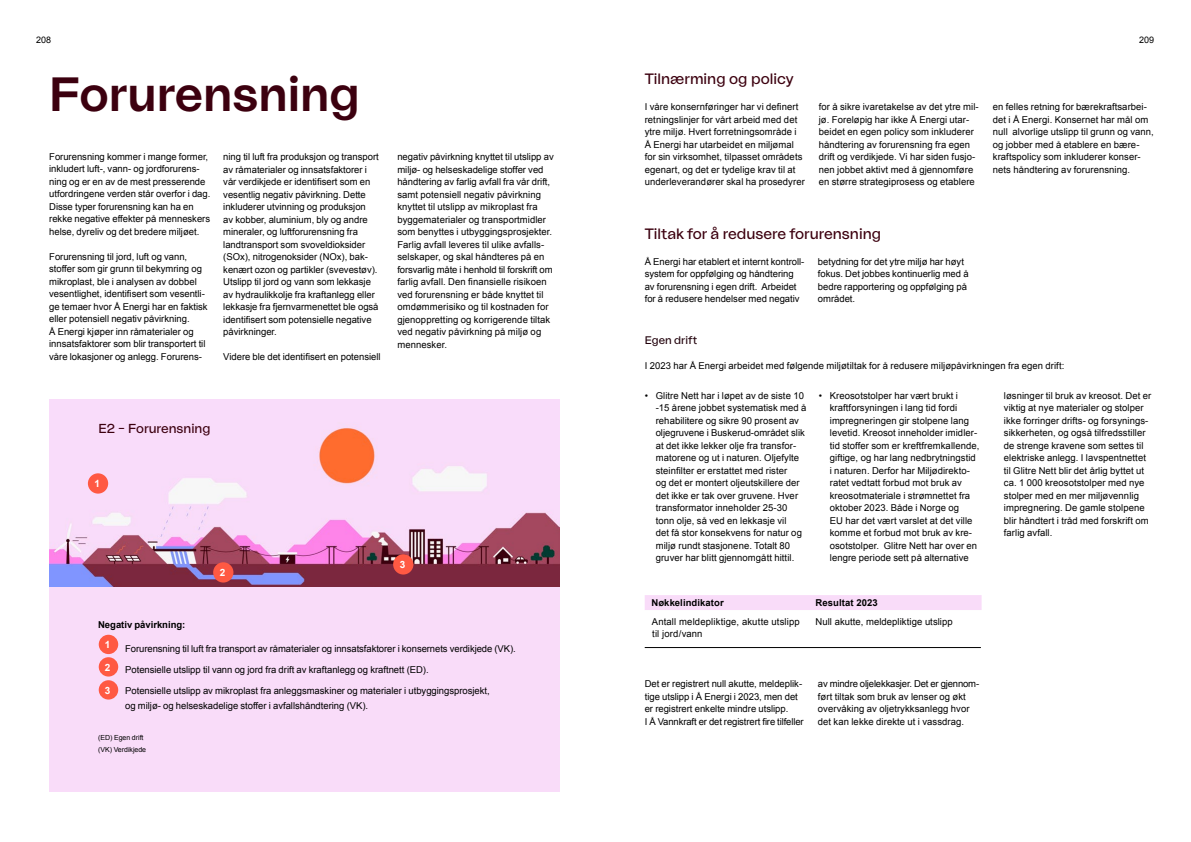
<style>
.page{position:relative;width:1191px;height:842px;background:#fff}
.page>*{position:absolute;margin:0;border:0;box-sizing:border-box;transform-origin:0 0}
.t1{font:500 48px "Energi Grotesk";color:#3c000f}
.t2{font:15px "Energi Grotesk";color:#3c000f}
.t3{font:13px "Energi Grotesk";color:#3c000f}
.t4{font:11px "Energi Grotesk";letter-spacing:.01em;color:#21000b}
.t5{font:700 10px "Arial";color:#fff}
.t6{font:9.5px/12.5px "Arial";letter-spacing:.005em;color:#000}
.t7{font:700 9.5px "Arial";letter-spacing:.005em;color:#000}
.t8{font:9px "Arial";color:#000}
.t9{font:7px/12px "Arial";letter-spacing:-.005em;color:#000}
</style>
<div class="page">
<img style="left:49px;top:400px;width:510px;height:187px">
<div style="left:88px;top:473px;width:20px;height:21px;background:#ff5943;border-radius:50%"></div>
<div style="left:393px;top:554px;width:20px;height:20px;background:#ff5943;border-radius:50%"></div>
<div style="left:213px;top:562px;width:20px;height:20px;background:#ff5943;border-radius:50%"></div>
<div style="left:49px;top:587px;width:510px;height:205px;background:#f9dcf9"></div>
<div style="left:99px;top:635px;width:19px;height:19px;background:#ff5943;border-radius:50%"></div>
<div style="left:99px;top:657px;width:19px;height:19px;background:#ff5943;border-radius:50%"></div>
<div style="left:99px;top:680px;width:19px;height:19px;background:#ff5943;border-radius:50%"></div>
<div style="left:645px;top:595px;width:336px;height:15px;background:#f9dcf9"></div>
<hr style="left:644px;top:647px;width:337px;height:1px;background:#000">
<p class="t8" style="left:36px;top:33px;width:17px">208</p>
<p class="t8" style="left:1139px;top:33px;width:17px">209</p>
<h1 class="t1" style="left:49px;top:62px;width:312px">Forurensning</h1>
<p class="t6" style="left:49px;top:150px;width:163px">Forurensning kommer i mange former, inkludert luft-, vann- og jordforurens&shy;ning og er en av de mest presserende utfordringene verden står overfor i dag.<br>Disse typer forurensning kan ha en rekke negative effekter på menneskers helse, dyreliv og det bredere miljøet.</p>
<p class="t6" style="left:49px;top:250px;width:160px">Forurensning til jord, luft og vann, stoffer som gir grunn til bekymring og mikroplast, ble i analysen av dobbel vesentlighet, identifisert som vesentli&shy;ge temaer hvor Å Energi har en faktisk eller potensiell negativ påvirkning.<br>Å Energi kjøper inn råmaterialer og innsatsfaktorer som blir transportert til våre lokasjoner og anlegg. Forurens-</p>
<p class="t6" style="left:655px;top:389px;width:152px;text-indent:-11px">• Glitre Nett har i løpet av de siste 10 -15 årene jobbet systematisk med å rehabilitere og sikre 90 prosent av oljegruvene i Buskerud-området slik at det ikke lekker olje fra transfor&shy;matorene og ut i naturen. Oljefylte steinfilter er erstattet med rister<br>og det er montert oljeutskillere der det ikke er tak over gruvene. Hver transformator inneholder 25-30 tonn olje, så ved en lekkasje vil<br>det få stor konsekvens for natur og miljø rundt stasjonene. Totalt 80 gruver har blitt gjennomgått hittil.</p>
<h2 class="t2" style="left:644px;top:69px;width:150px">Tilnærming og policy</h2>
<p class="t6" style="left:644px;top:101px;width:162px">I våre konsernføringer har vi definert retningslinjer for vårt arbeid med det ytre miljø. Hvert forretningsområde i Å Energi har utarbeidet en miljømal for sin virksomhet, tilpasset områdets egenart, og det er tydelige krav til at underleverandører skal ha prosedyrer</p>
<p class="t6" style="left:819px;top:101px;width:161px">for å sikre ivaretakelse av det ytre mil&shy;jø. Foreløpig har ikke Å Energi utar&shy;beidet en egen policy som inkluderer håndtering av forurensning fra egen drift og verdikjede. Vi har siden fusjo&shy;nen jobbet aktivt med å gjennomføre en større strategiprosess og etablere</p>
<p class="t6" style="left:993px;top:101px;width:163px">en felles retning for bærekraftsarbei&shy;det i Å Energi. Konsernet har mål om null alvorlige utslipp til grunn og vann, og jobber med å etablere en bære&shy;kraftspolicy som inkluderer konser&shy;nets håndtering av forurensning.</p>
<p class="t6" style="left:397px;top:151px;width:158px">negativ påvirkning knyttet til utslipp av miljø- og helseskadelige stoffer ved håndtering av farlig avfall fra vår drift, samt potensiell negativ påvirkning knyttet til utslipp av mikroplast fra byggematerialer og transportmidler som benyttes i utbyggingsprosjekter.<br>Farlig avfall leveres til ulike avfalls&shy;selskaper, og skal håndteres på en forsvarlig måte i henhold til forskrift om farlig avfall. Den finansielle risikoen ved forurensning er både knyttet til omdømmerisiko og til kostnaden for gjenoppretting og korrigerende tiltak ved negativ påvirkning på miljø og mennesker.</p>
<p class="t6" style="left:223px;top:150px;width:157px">ning til luft fra produksjon og transport av råmaterialer og innsatsfaktorer i vår verdikjede er identifisert som en vesentlig negativ påvirkning. Dette inkluderer utvinning og produksjon<br>av kobber, aluminium, bly og andre mineraler, og luftforurensning fra landtransport som svoveldioksider (SOx), nitrogenoksider (NOx), bak&shy;kenært ozon og partikler (svevestøv).<br>Utslipp til jord og vann som lekkasje av hydraulikkolje fra kraftanlegg eller lekkasje fra fjernvarmenettet ble også identifisert som potensielle negative påvirkninger.</p>
<p class="t6" style="left:223px;top:351px;width:159px">Videre ble det identifisert en potensiell</p>
<h2 class="t2" style="left:644px;top:224px;width:238px">Tiltak for å redusere forurensning</h2>
<p class="t6" style="left:644px;top:255px;width:161px">Å Energi har etablert et internt kontroll&shy;system for oppfølging og håndtering av forurensning i egen drift. Arbeidet for å redusere hendelser med negativ</p>
<p class="t6" style="left:818px;top:255px;width:152px">betydning for det ytre miljø har høyt fokus. Det jobbes kontinuerlig med å bedre rapportering og oppfølging på området.</p>
<p class="t4" style="left:644px;top:333px;width:54px">Egen drift</p>
<p class="t6" style="left:644px;top:360px;width:421px">I 2023 har Å Energi arbeidet med følgende miljøtiltak for å redusere miljøpåvirkningen fra egen drift:</p>
<p class="t6" style="left:830px;top:389px;width:151px;text-indent:-11px">• Kreosotstolper har vært brukt i kraftforsyningen i lang tid fordi impregneringen gir stolpene lang levetid. Kreosot inneholder imidler&shy;tid stoffer som er kreftfremkallende, giftige, og har lang nedbrytningstid i naturen. Derfor har Miljødirekto&shy;ratet vedtatt forbud mot bruk av kreosotmateriale i strømnettet fra oktober 2023. Både i Norge og<br>EU har det vært varslet at det ville komme et forbud mot bruk av kre&shy;osotstolper. Glitre Nett har over en lengre periode sett på alternative</p>
<p class="t6" style="left:1004px;top:389px;width:149px">løsninger til bruk av kreosot. Det er viktig at nye materialer og stolper ikke forringer drifts- og forsynings&shy;sikkerheten, og også tilfredsstiller de strenge kravene som settes til elektriske anlegg. I lavspentnettet til Glitre Nett blir det årlig byttet ut ca. 1 000 kreosotstolper med nye stolper med en mer miljøvennlig impregnering. De gamle stolpene blir håndtert i tråd med forskrift om farlig avfall.</p>
<h3 class="t3" style="left:98px;top:420px;width:114px">E2 – Forurensning</h3>
<p class="t5" style="left:95px;top:477px;width:7px">1</p>
<p class="t5" style="left:400px;top:558px;width:7px">3</p>
<p class="t5" style="left:220px;top:566px;width:7px">2</p>
<p class="t7" style="left:98px;top:619px;width:89px">Negativ påvirkning:</p>
<p class="t6" style="left:125px;top:643px;width:392px">Forurensning til luft fra transport av råmaterialer og innsatsfaktorer i konsernets verdikjede (VK).</p>
<p class="t6" style="left:125px;top:660px;width:366px;line-height:20.5px">Potensielle utslipp til vann og jord fra drift av kraftanlegg og kraftnett (ED).<br>Potensielle utslipp av mikroplast fra anleggsmaskiner og materialer i utbyggingsprosjekt,</p>
<p class="t6" style="left:125px;top:699px;width:244px">og miljø- og helseskadelige stoffer i avfallshåndtering (VK).</p>
<p class="t9" style="left:98px;top:731px;width:50px">(ED) Egen drift (VK) Verdikjede</p>
<p class="t5" style="left:105px;top:638px;width:7px">1</p>
<p class="t5" style="left:105px;top:660px;width:7px">2</p>
<p class="t5" style="left:105px;top:683px;width:7px">3</p>
<p class="t7" style="left:651px;top:596px;width:74px">Nøkkelindikator</p>
<p class="t7" style="left:815px;top:596px;width:64px">Resultat 2023</p>
<p class="t6" style="left:651px;top:616px;width:150px;line-height:12px">Antall meldepliktige, akutte utslipp til jord/vann</p>
<p class="t6" style="left:815px;top:616px;width:139px">Null akutte, meldepliktige utslipp</p>
<p class="t6" style="left:644px;top:677px;width:160px">Det er registrert null akutte, meldeplik&shy;tige utslipp i Å Energi i 2023, men det er registrert enkelte mindre utslipp.<br>I Å Vannkraft er det registrert fire tilfeller</p>
<p class="t6" style="left:818px;top:677px;width:162px">av mindre oljelekkasjer. Det er gjennom&shy;ført tiltak som bruk av lenser og økt overvåking av oljetrykksanlegg hvor det kan lekke direkte ut i vassdrag.</p>
</div>
